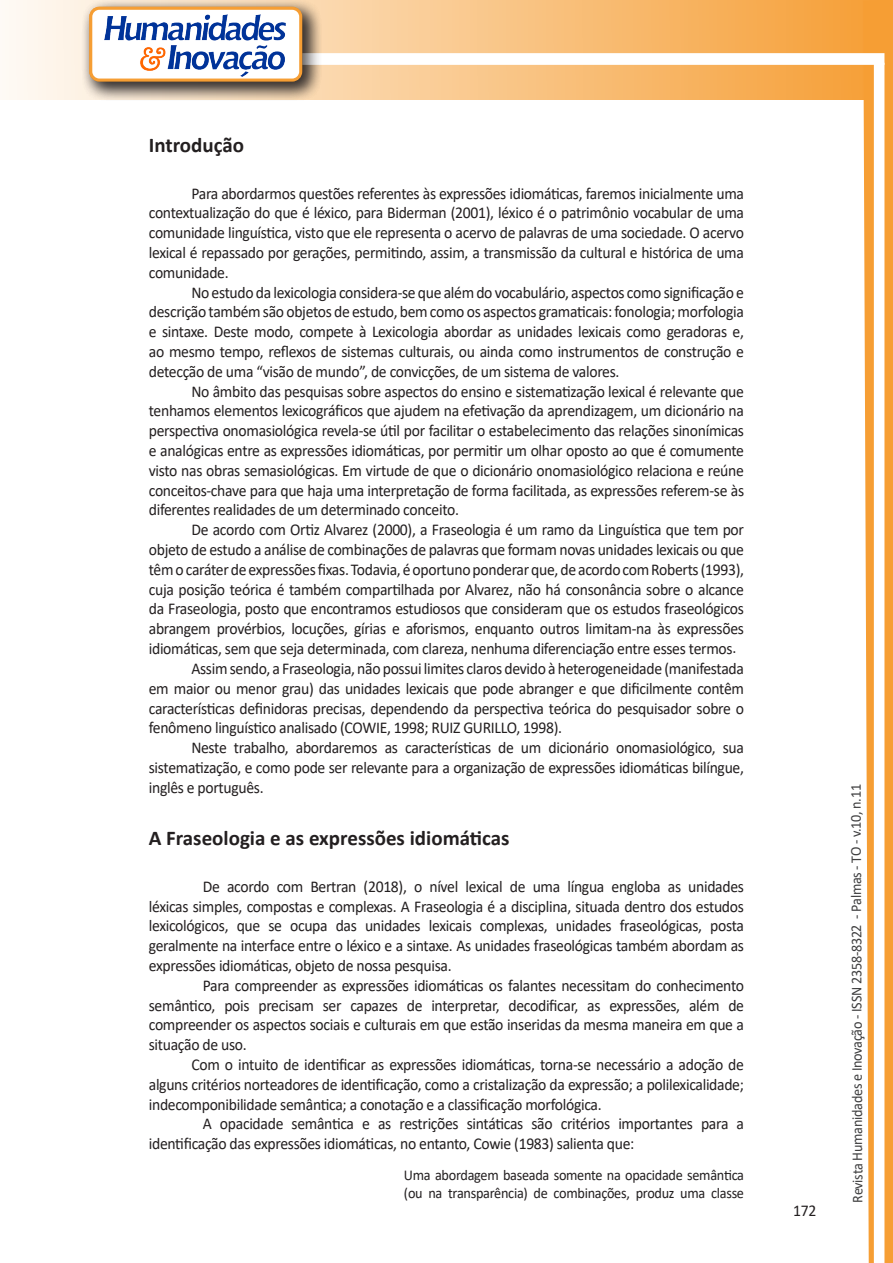
<style>
.page{position:relative;width:893px;height:1263px;background:#fff}
.page>*{position:absolute;margin:0;border:0;box-sizing:border-box;transform-origin:0 0}
.Titulo_2{font:700 21px "Calibri";color:#231f20}
.texto{font:16.5px/19.8px "Calibri";letter-spacing:-.02em;color:#231f20;text-align:justify;scale:.95 1}
.citacao{font:15px/18px "Calibri";letter-spacing:-.02em;color:#231f20;scale:.95 1}
.t1{font:15px "Calibri";letter-spacing:-.025em;color:#3e3e3f;scale:.95 1}
</style>
<div class="page">
<svg style="left:5px;top:0;width:858px;height:100px;background:#f9c484"></svg>
<div style="left:302px;top:53px;width:582px;height:12px;background:#fff;border:2px solid #fff"></div>
<svg style="left:863px;top:0;width:30px;height:1263px"></svg>
<div style="left:81px;top:0;width:241px;height:102px;background:#231f20;opacity:.75"></div>
<div style="left:91px;top:8px;width:210px;height:72px;background:#fff;border-radius:9px"></div>
<img style="left:104px;top:14px;width:181px;height:62px">
<div style="left:89px;top:7px;width:213px;height:75px;border:3px solid #f69e34;border-radius:9px"></div>
<p class="Titulo_2" style="left:149px;top:130px;width:97px">Introdução</p>
<p class="texto" style="left:149px;top:183px;width:628px;text-indent:43px">Para abordarmos questões referentes às expressões idiomáticas, faremos inicialmente uma contextualização do que é léxico, para Biderman (2001), léxico é o patrimônio vocabular de uma comunidade linguística, visto que ele representa o acervo de palavras de uma sociedade. O acervo lexical é repassado por gerações, permitindo, assim, a transmissão da cultural e histórica de uma comunidade.</p>
<p class="texto" style="left:149px;top:282px;width:628px;text-indent:43px">No estudo da lexicologia considera-se que além do vocabulário, aspectos como significação e descrição também são objetos de estudo, bem como os aspectos gramaticais: fonologia; morfologia e sintaxe. Deste modo, compete à Lexicologia abordar as unidades lexicais como geradoras e, ao mesmo tempo, reflexos de sistemas culturais, ou ainda como instrumentos de construção e detecção de uma “visão de mundo”, de convicções, de um sistema de valores.</p>
<p class="texto" style="left:149px;top:381px;width:628px;text-indent:43px">No âmbito das pesquisas sobre aspectos do ensino e sistematização lexical é relevante que tenhamos elementos lexicográficos que ajudem na efetivação da aprendizagem, um dicionário na perspectiva onomasiológica revela-se útil por facilitar o estabelecimento das relações sinonímicas e analógicas entre as expressões idiomáticas, por permitir um olhar oposto ao que é comumente visto nas obras semasiológicas. Em virtude de que o dicionário onomasiológico relaciona e reúne conceitos-chave para que haja uma interpretação de forma facilitada, as expressões referem-se às diferentes realidades de um determinado conceito.</p>
<p class="texto" style="left:149px;top:519px;width:628px;text-indent:43px">De acordo com Ortiz Alvarez (2000), a Fraseologia é um ramo da Linguística que tem por objeto de estudo a análise de combinações de palavras que formam novas unidades lexicais ou que têm o caráter de expressões fixas. Todavia, é oportuno ponderar que, de acordo com Roberts (1993), cuja posição teórica é também compartilhada por Alvarez, não há consonância sobre o alcance da Fraseologia, posto que encontramos estudiosos que consideram que os estudos fraseológicos abrangem provérbios, locuções, gírias e aforismos, enquanto outros limitam-na às expressões idiomáticas, sem que seja determinada, com clareza, nenhuma diferenciação entre esses termos.</p>
<p class="texto" style="left:149px;top:658px;width:628px;text-indent:43px">Assim sendo, a Fraseologia, não possui limites claros devido à heterogeneidade (manifestada em maior ou menor grau) das unidades lexicais que pode abranger e que dificilmente contêm características definidoras precisas, dependendo da perspectiva teórica do pesquisador sobre o fenômeno linguístico analisado (COWIE, 1998; RUIZ GURILLO, 1998).</p>
<p class="texto" style="left:149px;top:737px;width:628px;text-indent:43px">Neste trabalho, abordaremos as características de um dicionário onomasiológico, sua sistematização, e como pode ser relevante para a organização de expressões idiomáticas bilíngue, inglês e português.</p>
<p class="Titulo_2" style="left:149px;top:823px;width:362px">A Fraseologia e as expressões idiomáticas</p>
<p class="texto" style="left:149px;top:876px;width:628px;text-indent:54px">De acordo com Bertran (2018), o nível lexical de uma língua engloba as unidades léxicas simples, compostas e complexas. A Fraseologia é a disciplina, situada dentro dos estudos lexicológicos, que se ocupa das unidades lexicais complexas, unidades fraseológicas, posta geralmente na interface entre o léxico e a sintaxe. As unidades fraseológicas também abordam as expressões idiomáticas, objeto de nossa pesquisa.</p>
<p class="texto" style="left:149px;top:975px;width:628px;text-indent:54px">Para compreender as expressões idiomáticas os falantes necessitam do conhecimento semântico, pois precisam ser capazes de interpretar, decodificar, as expressões, além de compreender os aspectos sociais e culturais em que estão inseridas da mesma maneira em que a situação de uso.</p>
<p class="texto" style="left:149px;top:1054px;width:628px;text-indent:43px">Com o intuito de identificar as expressões idiomáticas, torna-se necessário a adoção de alguns critérios norteadores de identificação, como a cristalização da expressão; a polilexicalidade; indecomponibilidade semântica; a conotação e a classificação morfológica.</p>
<p class="texto" style="left:149px;top:1113px;width:628px;text-indent:54px">A opacidade semântica e as restrições sintáticas são critérios importantes para a identificação das expressões idiomáticas, no entanto, Cowie (1983) salienta que:</p>
<p class="citacao" style="left:404px;top:1165px;width:360px">Uma abordagem baseada somente na opacidade semântica (ou na transparência) de combinações, produz uma classe</p>
<p class="texto" style="left:793px;top:1200px;width:26px">172</p>
<p class="t1" style="left:846px;top:1203px;width:442px;rotate:-90deg">Revista Humanidades e Inovação - ISSN 2358-8322 - Palmas - TO - v.10, n.11</p>
</div>
